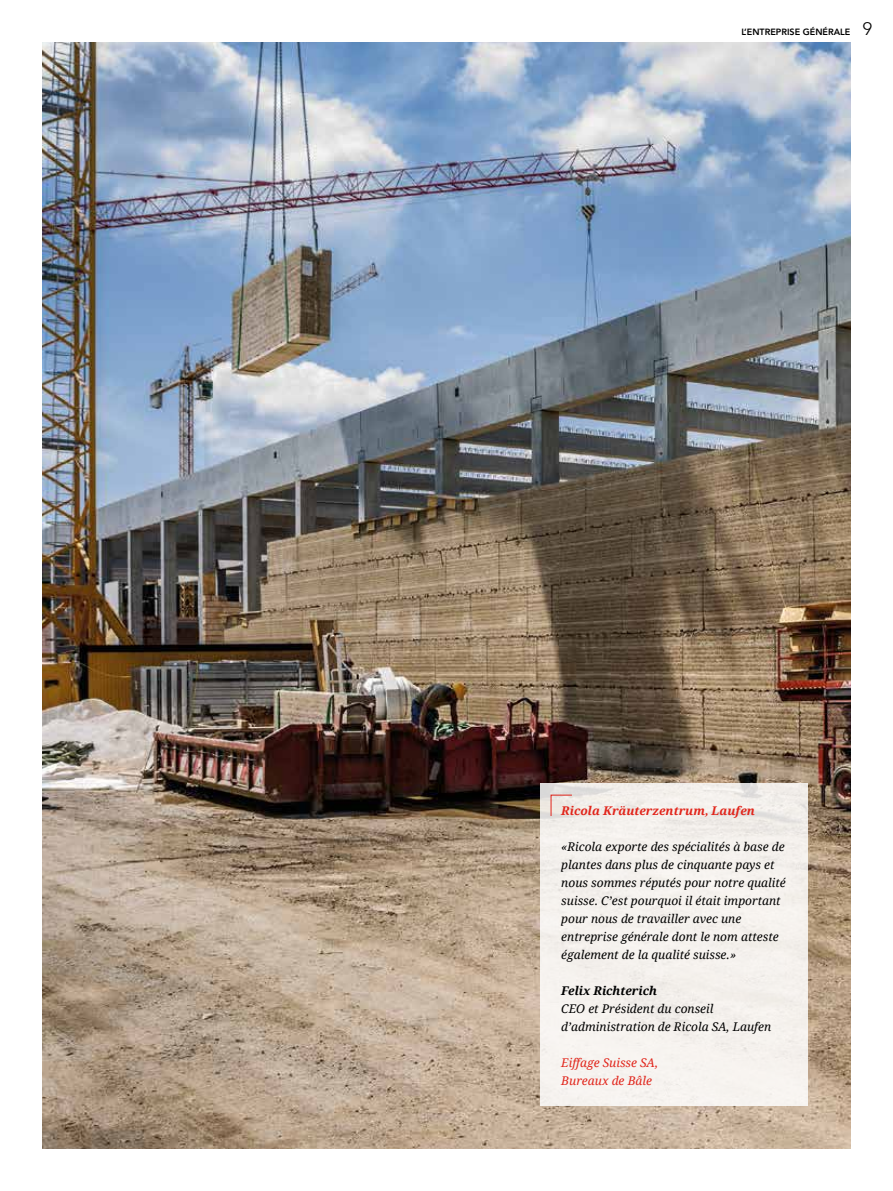
<style>
.page{position:relative;width:893px;height:1191px;background:#fff}
.page>*{position:absolute;margin:0;border:0;box-sizing:border-box;transform-origin:0 0}
.t1{font:italic 12px/18px "Droid Serif";color:#000}
.t2{font:italic 12px/18px "Droid Serif";color:#e1251b}
.t3{font:italic 700 12px "Droid Serif";color:#e1251b}
.t4{font:italic 700 12px "Droid Serif";color:#000}
.t5{font:800 9px "Avenir LT Std";color:#000}
.s1{font-weight:300;font-size:18px}
</style>
<div class="page">
<img style="left:43px;top:43px;width:807px;height:1105px">
<div style="left:540px;top:783px;width:268px;height:323px;background:#f5f2ee"></div>
<svg style="left:550px;top:794px;width:23px;height:22px"></svg>
<p class="t5" style="left:742px;top:27px;width:132px">L’ENTREPRISE GÉNÉRALE <span class="s1">9</span></p>
<p class="t3" style="left:561px;top:803px;width:195px">Ricola Kräuterzentrum, Laufen</p>
<p class="t1" style="left:561px;top:837px;width:226px">«Ricola exporte des spécialités à base de plantes dans plus de cinquante pays et nous sommes réputés pour notre qualité suisse. C’est pourquoi il était important pour nous de travailler avec une entreprise générale dont le nom atteste également de la qualité suisse.»</p>
<p class="t4" style="left:561px;top:983px;width:97px">Felix Richterich</p>
<p class="t1" style="left:561px;top:999px;width:211px">CEO et Président du conseil d’administration de Ricola SA, Laufen</p>
<p class="t2" style="left:561px;top:1053px;width:98px">Eiffage Suisse SA,<br>Bureaux de Bâle</p>
</div>
